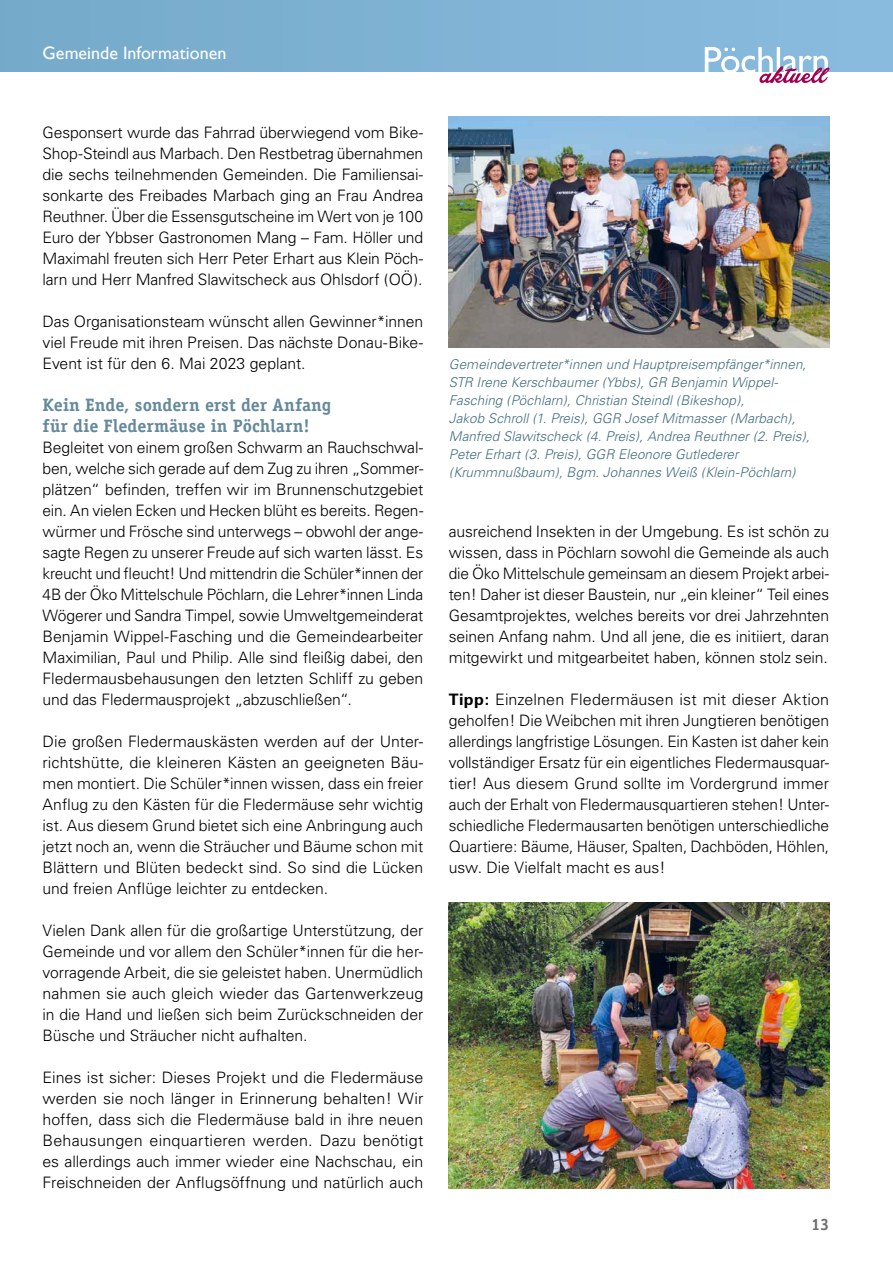
<style>
.page{position:relative;width:893px;height:1263px;background:#fff}
.page>*{position:absolute;margin:0;border:0;box-sizing:border-box;transform-origin:0 0}
.t1{font:700 18px/21px "Officina Serif Std";color:#658a9c}
.t2{font:18px "Gill Sans";color:#fff}
.t3{font:700 16.5px "Officina Serif Std";color:#6e6e6e}
.t4{font:300 15.75px/21px "Univers";letter-spacing:-.005em;color:#000;text-align:justify}
.t5{font:italic 300 13.5px/18px "Univers";letter-spacing:.005em;color:#426e81}
.s1{font-weight:700}
</style>
<div class="page">
<div style="left:0;top:0;width:893px;height:72px;background:#7fb2d4"></div>
<svg style="left:705px;top:47px;width:125px;height:36px"></svg>
<img style="left:449px;top:117px;width:380px;height:231px">
<img style="left:449px;top:903px;width:380px;height:285px">
<p class="t2" style="left:43px;top:43px;width:185px">Gemeinde Informationen</p>
<p class="t4" style="left:43px;top:122px;width:382px">Gesponsert wurde das Fahrrad überwiegend vom Bike-Shop-Steindl aus Marbach. Den Restbetrag übernahmen die sechs teilnehmenden Gemeinden. Die Familiensai&shy;sonkarte des Freibades Marbach ging an Frau Andrea Reuthner. Über die Essensgutscheine im Wert von je 100<br>Euro der Ybbser Gastronomen Mang – Fam. Höller und Maximahl freuten sich Herr Peter Erhart aus Klein Pöch&shy;larn und Herr Manfred Slawitscheck aus Ohlsdorf (OÖ).</p>
<p class="t4" style="left:43px;top:311px;width:382px">Das Organisationsteam wünscht allen Gewinner*innen viel Freude mit ihren Preisen. Das nächste Donau-Bike-Event ist für den 6. Mai 2023 geplant.</p>
<p class="t1" style="left:43px;top:394px;width:290px">Kein Ende, sondern erst der Anfang für die Fledermäuse in Pöchlarn!</p>
<p class="t4" style="left:43px;top:437px;width:382px">Begleitet von einem großen Schwarm an Rauchschwal&shy;ben, welche sich gerade auf dem Zug zu ihren „Sommer&shy;plätzen“ befinden, treffen wir im Brunnenschutzgebiet ein. An vielen Ecken und Hecken blüht es bereits. Regen&shy;würmer und Frösche sind unterwegs – obwohl der ange&shy;sagte Regen zu unserer Freude auf sich warten lässt. Es kreucht und fleucht! Und mittendrin die Schüler*innen der 4B der Öko Mittelschule Pöchlarn, die Lehrer*innen Linda Wögerer und Sandra Timpel, sowie Umweltgemeinderat Benjamin Wippel-Fasching und die Gemeindearbeiter Maximilian, Paul und Philip. Alle sind fleißig dabei, den Fledermausbehausungen den letzten Schliff zu geben und das Fledermausprojekt „abzuschließen“.</p>
<p class="t4" style="left:43px;top:731px;width:382px">Die großen Fledermauskästen werden auf der Unter&shy;richtshütte, die kleineren Kästen an geeigneten Bäu&shy;men montiert. Die Schüler*innen wissen, dass ein freier Anflug zu den Kästen für die Fledermäuse sehr wichtig ist. Aus diesem Grund bietet sich eine Anbringung auch jetzt noch an, wenn die Sträucher und Bäume schon mit Blättern und Blüten bedeckt sind. So sind die Lücken und freien Anflüge leichter zu entdecken.</p>
<p class="t4" style="left:43px;top:920px;width:382px">Vielen Dank allen für die großartige Unterstützung, der Gemeinde und vor allem den Schüler*innen für die her&shy;vorragende Arbeit, die sie geleistet haben. Unermüdlich nahmen sie auch gleich wieder das Gartenwerkzeug in die Hand und ließen sich beim Zurückschneiden der Büsche und Sträucher nicht aufhalten.</p>
<p class="t4" style="left:43px;top:1067px;width:382px">Eines ist sicher: Dieses Projekt und die Fledermäuse werden sie noch länger in Erinnerung behalten! Wir hoffen, dass sich die Fledermäuse bald in ihre neuen Behausungen einquartieren werden. Dazu benötigt es allerdings auch immer wieder eine Nachschau, ein Freischneiden der Anflugsöffnung und natürlich auch</p>
<p class="t5" style="left:449px;top:355px;width:363px">Gemeindevertreter*innen und Hauptpreisempfänger*innen, STR Irene Kerschbaumer (Ybbs), GR Benjamin Wippel-Fasching (Pöchlarn), Christian Steindl (Bikeshop),<br>Jakob Schroll (1. Preis), GGR Josef Mitmasser (Marbach), Manfred Slawitscheck (4. Preis), Andrea Reuthner (2. Preis), Peter Erhart (3. Preis), GGR Eleonore Gutlederer (Krummnußbaum), Bgm. Johannes Weiß (Klein-Pöchlarn)</p>
<p class="t4" style="left:449px;top:521px;width:382px">ausreichend Insekten in der Umgebung. Es ist schön zu wissen, dass in Pöchlarn sowohl die Gemeinde als auch die Öko Mittelschule gemeinsam an diesem Projekt arbei&shy;ten! Daher ist dieser Baustein, nur „ein kleiner“ Teil eines Gesamtprojektes, welches bereits vor drei Jahrzehnten seinen Anfang nahm. Und all jene, die es initiiert, daran mitgewirkt und mitgearbeitet haben, können stolz sein.</p>
<p class="t4" style="left:449px;top:689px;width:382px"><span class="s1">Tipp:</span> Einzelnen Fledermäusen ist mit dieser Aktion geholfen! Die Weibchen mit ihren Jungtieren benötigen allerdings langfristige Lösungen. Ein Kasten ist daher kein vollständiger Ersatz für ein eigentliches Fledermausquar&shy;tier! Aus diesem Grund sollte im Vordergrund immer auch der Erhalt von Fledermausquartieren stehen! Unter&shy;schiedliche Fledermausarten benötigen unterschiedliche Quartiere: Bäume, Häuser, Spalten, Dachböden, Höhlen, usw. Die Vielfalt macht es aus!</p>
<p class="t3" style="left:811px;top:1214px;width:19px">13</p>
</div>
